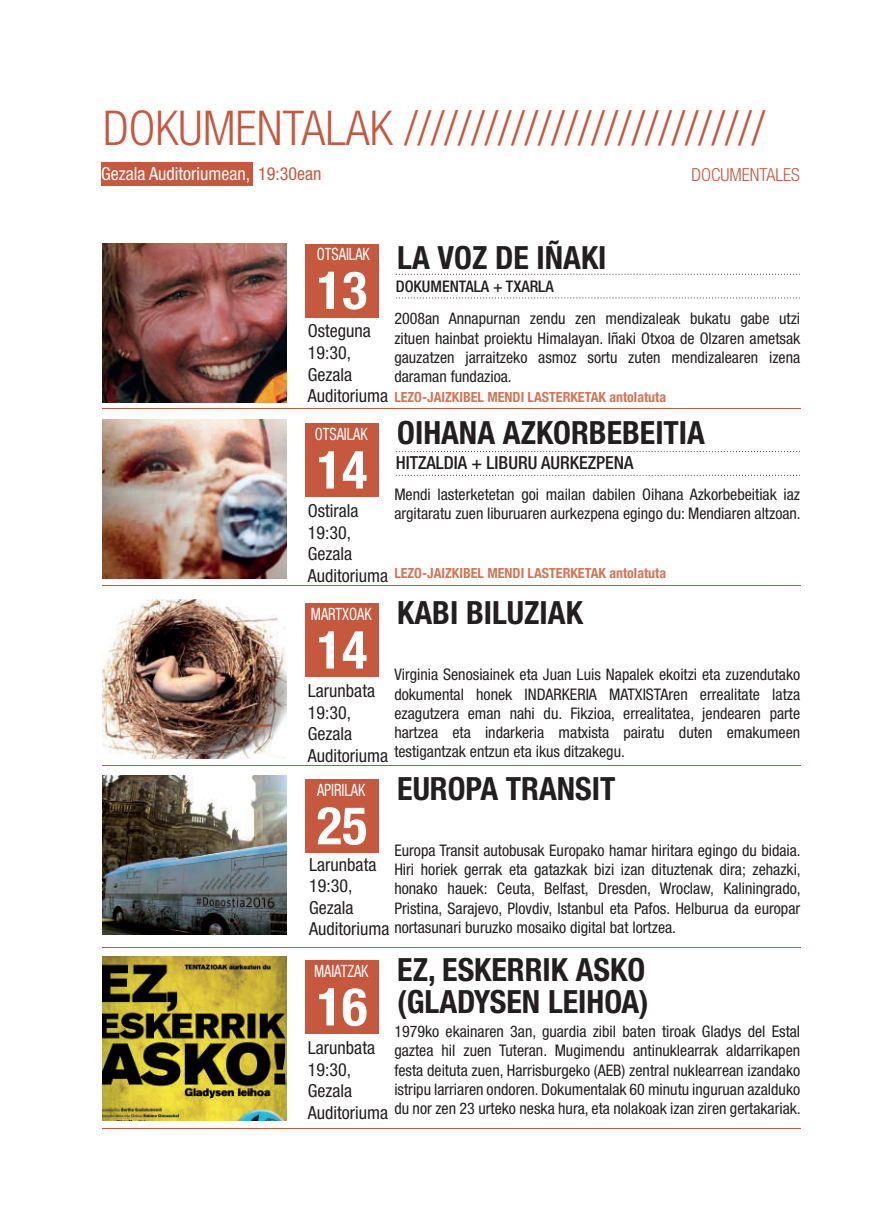
<style>
.page{position:relative;width:874px;height:1225px;background:#fff}
.page>*{position:absolute;margin:0;border:0;box-sizing:border-box;transform-origin:0 0}
.t1{font:700 condensed 52.6px "Helvetica Neue";color:#fff}
.t2{font:300 condensed 48px "Helvetica Neue LT Com";color:#c6583e}
.t3{font:700 condensed 32px/32px "Helvetica Neue";color:#231f20}
.t4{font:condensed 18px/21.6px "Helvetica Neue";color:#231f20}
.t5{font:condensed 18px "Helvetica Neue";color:#fff}
.t6{font:500 condensed 18px "Helvetica Neue";color:#231f20}
.t7{font:300 condensed 18px "Helvetica Neue LT Com";color:#c6583e}
.t8{font:condensed 17px "Helvetica Neue";color:#fff;scale:.85 1}
.t9{font:condensed 16px/19.2px "Helvetica Neue";color:#231f20;text-align:justify}
.t10{font:500 condensed 16px "Helvetica Neue";color:#231f20}
.t11{font:700 condensed 14px "Helvetica Neue";color:#d0765a}
.s1{color:#c6583e}
</style>
<div class="page">
<div style="left:101px;top:163px;width:151px;height:23px;background:#c6583e"></div>
<svg style="left:395px;top:274px;width:403px;height:1px"></svg>
<svg style="left:395px;top:297px;width:402px;height:1px"></svg>
<svg style="left:395px;top:451px;width:403px;height:1px"></svg>
<svg style="left:395px;top:475px;width:403px;height:1px"></svg>
<img style="left:102px;top:244px;width:184px;height:158px">
<img style="left:102px;top:775px;width:184px;height:159px">
<img style="left:102px;top:956px;width:184px;height:165px">
<img style="left:102px;top:419px;width:184px;height:159px">
<img style="left:102px;top:599px;width:184px;height:159px">
<div style="left:305px;top:244px;width:74px;height:73px;background:#c6583e"></div>
<div style="left:305px;top:779px;width:74px;height:74px;background:#c6583e"></div>
<div style="left:305px;top:960px;width:74px;height:74px;background:#c6583e"></div>
<div style="left:305px;top:423px;width:74px;height:74px;background:#c6583e"></div>
<div style="left:305px;top:603px;width:74px;height:74px;background:#c6583e"></div>
<hr style="left:102px;top:408px;width:697px;height:1px;background:#c6583e">
<hr style="left:102px;top:947px;width:697px;height:1px;background:#c6583e">
<hr style="left:102px;top:1128px;width:697px;height:1px;background:#c6583e">
<hr style="left:102px;top:585px;width:697px;height:1px;background:#c6583e">
<hr style="left:102px;top:765px;width:697px;height:1px;background:#c6583e">
<h2 class="t2" style="left:103px;top:111px;width:663px">DOKUMENTALAK ///////////////////////////</h2>
<p class="t5" style="left:101px;top:167px;width:222px">Gezala Auditoriumean, <span class="s1">19:30ean</span></p>
<p class="t8" style="left:317px;top:248px;width:64px">OTSAILAK</p>
<h1 class="t1" style="left:317px;top:271px;width:52px">13</h1>
<h3 class="t3" style="left:397px;top:244px;width:211px">LA VOZ DE IÑAKI</h3>
<p class="t10" style="left:395px;top:280px;width:159px">DOKUMENTALA + TXARLA</p>
<p class="t7" style="left:691px;top:168px;width:110px">DOCUMENTALES</p>
<p class="t9" style="left:394px;top:310px;width:407px">2008an Annapurnan zendu zen mendizaleak bukatu gabe utzi zituen hainbat proiektu Himalayan. Iñaki Otxoa de Olzaren ametsak gauzatzen jarraitzeko asmoz sortu zuten mendizalearen izena daraman fundazioa.</p>
<p class="t11" style="left:394px;top:392px;width:273px">LEZO-JAIZKIBEL MENDI LASTERKETAK antolatuta</p>
<p class="t4" style="left:307px;top:322px;width:82px">Osteguna<br>19:30,<br>Gezala<br>Auditoriuma</p>
<p class="t8" style="left:315px;top:428px;width:64px">OTSAILAK</p>
<h3 class="t3" style="left:397px;top:420px;width:309px">OIHANA AZKORBEBEITIA</h3>
<h1 class="t1" style="left:317px;top:451px;width:52px">14</h1>
<p class="t6" style="left:395px;top:456px;width:239px">HITZALDIA + LIBURU AURKEZPENA</p>
<p class="t9" style="left:394px;top:486px;width:408px">Mendi lasterketetan goi mailan dabilen Oihana Azkorbebeitiak iaz argitaratu zuen liburuaren aurkezpena egingo du: Mendiaren altzoan.</p>
<p class="t4" style="left:307px;top:501px;width:82px">Ostirala<br>19:30,<br>Gezala<br>Auditoriuma</p>
<p class="t11" style="left:394px;top:567px;width:273px">LEZO-JAIZKIBEL MENDI LASTERKETAK antolatuta</p>
<p class="t8" style="left:311px;top:608px;width:73px">MARTXOAK</p>
<h3 class="t3" style="left:397px;top:600px;width:187px">KABI BILUZIAK</h3>
<h1 class="t1" style="left:317px;top:631px;width:52px">14</h1>
<p class="t9" style="left:394px;top:666px;width:407px">Virginia Senosiainek eta Juan Luis Napalek ekoitzi eta zuzendutako dokumental honek INDARKERIA MATXISTAren errealitate latza ezagutzera eman nahi du. Fikzioa, errealitatea, jendearen parte hartzea eta indarkeria matxista pairatu duten emakumeen testigantzak entzun eta ikus ditzakegu.</p>
<p class="t4" style="left:307px;top:681px;width:82px">Larunbata<br>19:30,<br>Gezala<br>Auditoriuma</p>
<p class="t8" style="left:317px;top:783px;width:58px">APIRILAK</p>
<h3 class="t3" style="left:397px;top:775px;width:220px">EUROPA TRANSIT</h3>
<h1 class="t1" style="left:317px;top:806px;width:52px">25</h1>
<p class="t9" style="left:394px;top:842px;width:408px">Europa Transit autobusak Europako hamar hiritara egingo du bidaia.<br>Hiri horiek gerrak eta gatazkak bizi izan dituztenak dira; zehazki, honako hauek: Ceuta, Belfast, Dresden, Wroclaw, Kaliningrado, Pristina, Sarajevo, Plovdiv, Istanbul eta Pafos. Helburua da europar nortasunari buruzko mosaiko digital bat lortzea.</p>
<p class="t4" style="left:309px;top:855px;width:82px">Larunbata<br>19:30,<br>Gezala<br>Auditoriuma</p>
<h3 class="t3" style="left:397px;top:956px;width:253px">EZ, ESKERRIK ASKO (GLADYSEN LEIHOA)</h3>
<p class="t8" style="left:314px;top:964px;width:66px">MAIATZAK</p>
<h1 class="t1" style="left:317px;top:987px;width:52px">16</h1>
<p class="t9" style="left:394px;top:1023px;width:408px">1979ko ekainaren 3an, guardia zibil baten tiroak Gladys del Estal gaztea hil zuen Tuteran. Mugimendu antinuklearrak aldarrikapen festa deituta zuen, Harrisburgeko (AEB) zentral nuklearrean izandako istripu larriaren ondoren. Dokumentalak 60 minutu inguruan azalduko du nor zen 23 urteko neska hura, eta nolakoak izan ziren gertakariak.</p>
<p class="t4" style="left:307px;top:1038px;width:82px">Larunbata<br>19:30,<br>Gezala<br>Auditoriuma</p>
</div>
